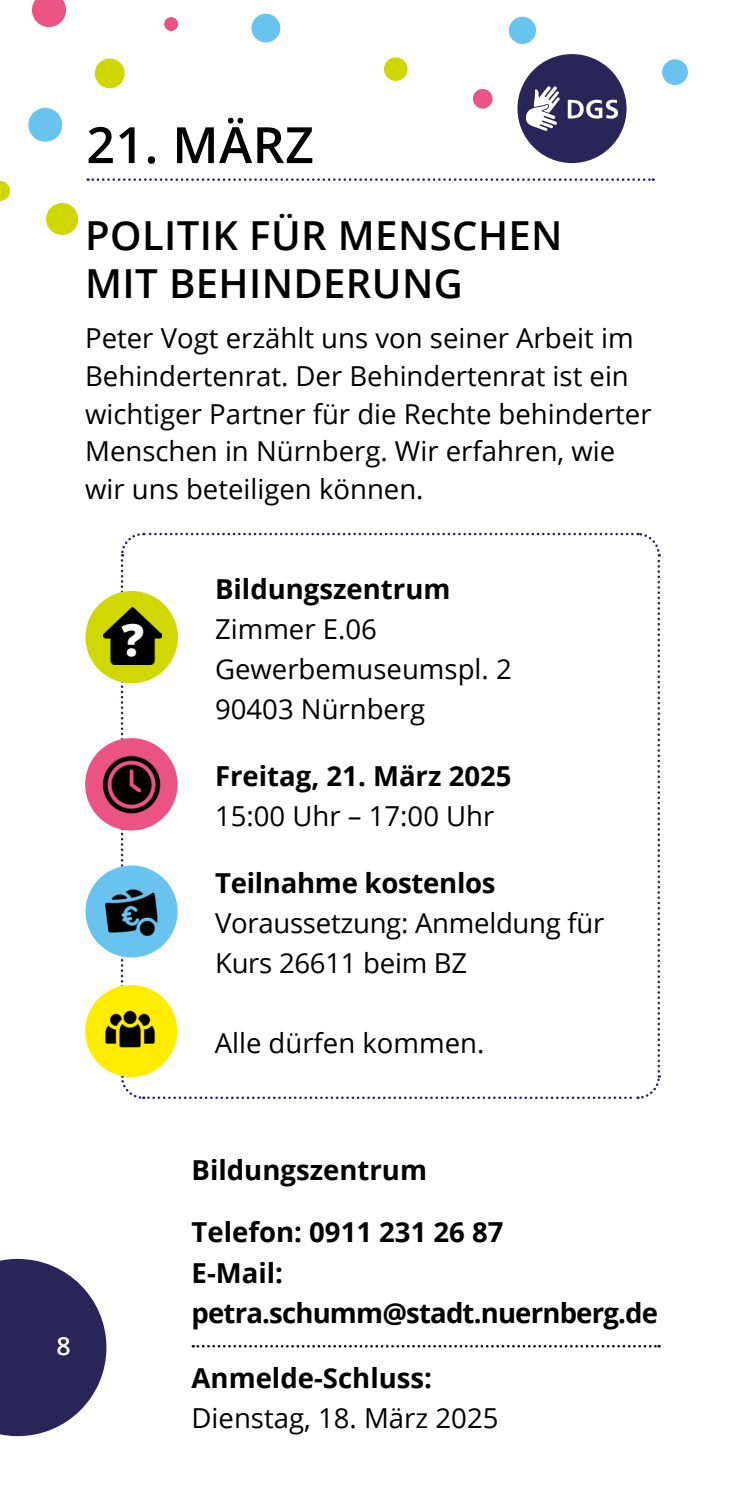
<style>
.page{position:relative;width:745px;height:1489px;background:#fff}
.page>*{position:absolute;margin:0;border:0;box-sizing:border-box;transform-origin:0 0}
.t1{font:600 50px "Open Sans";letter-spacing:.01em;color:#000}
.t2{font:800 44.75px "Open Sans";color:#fff}
.t3{font:600 40px/48px "Open Sans";letter-spacing:.01em;color:#000}
.t4{font:27.5px/37.5px "Open Sans";color:#000}
.t5{font:700 27.5px "Open Sans";color:#000}
.t6{font:700 27.5px/40px "Open Sans";letter-spacing:-.03em;color:#000}
.t7{font:600 25px "Open Sans";color:#fff}
</style>
<div class="page">
<div style="left:472px;top:89px;width:20px;height:20px;background:#ea5384;border-radius:50%"></div>
<svg style="left:32px;top:0;width:34px;height:27px"></svg>
<div style="left:508px;top:17px;width:27px;height:27px;background:#69c3ef;border-radius:50%"></div>
<div style="left:661px;top:59px;width:26px;height:26px;background:#69c3ef;border-radius:50%"></div>
<div style="left:251px;top:14px;width:29px;height:28px;background:#69c3ef;border-radius:50%"></div>
<div style="left:28px;top:108px;width:34px;height:34px;background:#69c3ef;border-radius:50%"></div>
<div style="left:384px;top:57px;width:23px;height:24px;background:#cfd700;border-radius:50%"></div>
<div style="left:95px;top:58px;width:29px;height:30px;background:#cfd700;border-radius:50%"></div>
<div style="left:46px;top:203px;width:32px;height:32px;background:#cfd700;border-radius:50%"></div>
<svg style="left:0;top:181px;width:10px;height:20px"></svg>
<svg style="left:119px;top:532px;width:542px;height:567px"></svg>
<div style="left:164px;top:17px;width:14px;height:14px;background:#ea5384;border-radius:50%"></div>
<div style="left:517px;top:54px;width:109px;height:109px;background:#292558;border-radius:50%"></div>
<svg style="left:526px;top:86px;width:33px;height:45px"></svg>
<svg style="left:567px;top:99px;width:51px;height:20px"></svg>
<svg style="left:193px;top:1345px;width:466px;height:2px"></svg>
<div style="left:85px;top:738px;width:92px;height:92px;background:#ea5384;border-radius:50%"></div>
<img style="left:102px;top:755px;width:59px;height:59px">
<div style="left:85px;top:984px;width:92px;height:92px;background:#ffed00;border-radius:50%"></div>
<img style="left:105px;top:1010px;width:50px;height:38px">
<div style="left:85px;top:865px;width:92px;height:92px;background:#69c3ef;border-radius:50%"></div>
<img style="left:105px;top:889px;width:52px;height:47px">
<div style="left:85px;top:591px;width:93px;height:92px;background:#d1d700;border-radius:50%"></div>
<img style="left:104px;top:607px;width:58px;height:57px">
<svg style="left:88px;top:178px;width:565px;height:3px"></svg>
<svg style="left:0;top:1258px;width:106px;height:177px"></svg>
<h1 class="t1" style="left:86px;top:111px;width:229px">21. MÄRZ</h1>
<h3 class="t3" style="left:85px;top:210px;width:478px">POLITIK FÜR MENSCHEN<br>MIT BEHINDERUNG</h3>
<p class="t4" style="left:85px;top:319px;width:567px">Peter Vogt erzählt uns von seiner Arbeit im Behindertenrat. Der Behindertenrat ist ein wichtiger Partner für die Rechte behinderter Menschen in Nürnberg. Wir erfahren, wie wir uns beteiligen können.</p>
<h2 class="t2" style="left:121px;top:606px;width:24px">?</h2>
<p class="t5" style="left:215px;top:569px;width:237px">Bildungszentrum</p>
<p class="t4" style="left:215px;top:608px;width:298px;line-height:40px">Zimmer E.06<br>Gewerbemuseumspl. 2<br>90403 Nürnberg</p>
<p class="t5" style="left:215px;top:756px;width:298px">Freitag, 21. März 2025</p>
<p class="t4" style="left:215px;top:796px;width:281px">15:00 Uhr – 17:00 Uhr</p>
<p class="t5" style="left:215px;top:863px;width:282px">Teilnahme kostenlos</p>
<p class="t4" style="left:215px;top:902px;width:391px;line-height:40px">Voraussetzung: Anmeldung für<br>Kurs 26611 beim BZ</p>
<p class="t4" style="left:214px;top:1023px;width:271px">Alle dürfen kommen.</p>
<p class="t7" style="left:42px;top:1328px;width:30px">88</p>
<p class="t5" style="left:191px;top:1150px;width:237px">Bildungszentrum</p>
<p class="t6" style="left:191px;top:1211px;width:467px">Telefon: 0911 231 26 87<br>E-Mail: petra.schumm@stadt.nuernberg.de</p>
<p class="t5" style="left:191px;top:1357px;width:242px">Anmelde-Schluss:</p>
<p class="t4" style="left:191px;top:1397px;width:308px">Dienstag, 18. März 2025</p>
</div>
